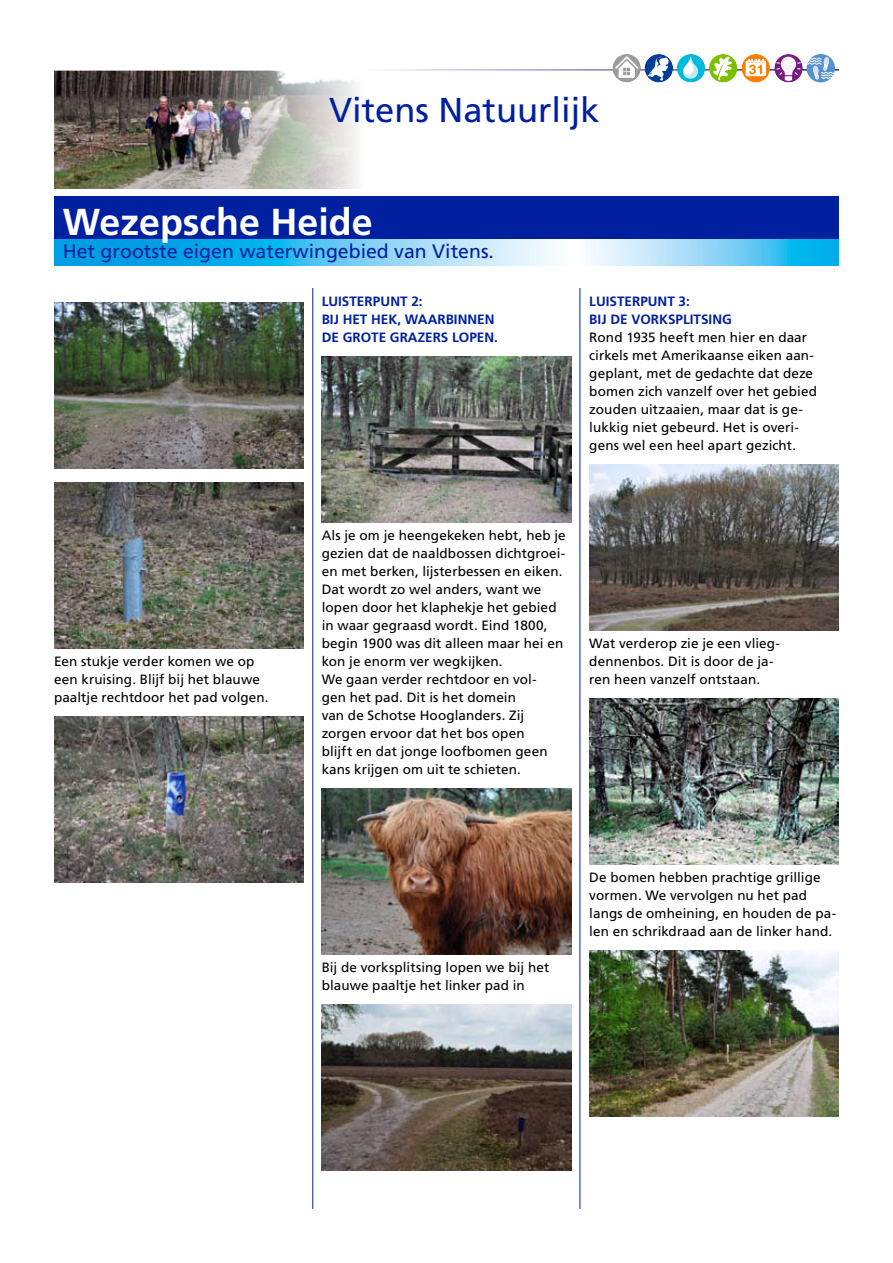
<style>
.page{position:relative;width:893px;height:1263px;background:#fff}
.page>*{position:absolute;margin:0;border:0;box-sizing:border-box;transform-origin:0 0}
.t1{font:700 37.5px "Frutiger LT Std";color:#fff}
.t2{font:34.5px "Frutiger LT Std";color:#00209f}
.t3{font:19.5px "Frutiger LT Std";color:#00209f}
.t4{font:13.5px/18px "Frutiger LT Std";letter-spacing:.01em;color:#000}
.t5{font:700 13.5px/18px "Frutiger LT Std";color:#00209f}
</style>
<div class="page">
<img style="left:54px;top:71px;width:21px;height:118px">
<img style="left:75px;top:71px;width:283px;height:118px">
<div style="left:54px;top:197px;width:785px;height:48px;background:#00209f"></div>
<svg style="left:54px;top:239px;width:785px;height:27px;background:#6acaf2"></svg>
<div style="left:807px;top:54px;width:28px;height:28px;background:#5692ce;border-radius:50%"></div>
<div style="left:612px;top:54px;width:29px;height:28px;background:#9c9c9c;border-radius:50%"></div>
<svg style="left:615px;top:56px;width:24px;height:22px"></svg>
<div style="left:645px;top:54px;width:28px;height:28px;background:#003e97;border-radius:50%"></div>
<svg style="left:647px;top:57px;width:22px;height:24px"></svg>
<div style="left:677px;top:54px;width:28px;height:28px;background:#00b9df;border-radius:50%"></div>
<svg style="left:683px;top:57px;width:15px;height:22px"></svg>
<div style="left:709px;top:54px;width:28px;height:28px;background:#7dc000;border-radius:50%"></div>
<svg style="left:713px;top:56px;width:19px;height:24px"></svg>
<svg style="left:774px;top:54px;width:29px;height:28px"></svg>
<svg style="left:776px;top:57px;width:63px;height:24px"></svg>
<svg style="left:742px;top:54px;width:28px;height:28px"></svg>
<svg style="left:746px;top:59px;width:20px;height:17px"></svg>
<hr style="left:313px;top:288px;width:1px;height:921px;background:#00209f">
<hr style="left:580px;top:288px;width:1px;height:921px;background:#00209f">
<img style="left:54px;top:302px;width:250px;height:166px">
<img style="left:54px;top:482px;width:250px;height:166px">
<img style="left:54px;top:716px;width:250px;height:166px">
<img style="left:322px;top:356px;width:249px;height:166px">
<img style="left:322px;top:788px;width:249px;height:166px">
<img style="left:322px;top:1004px;width:249px;height:166px">
<img style="left:589px;top:464px;width:250px;height:166px">
<img style="left:589px;top:698px;width:250px;height:166px">
<img style="left:589px;top:950px;width:250px;height:166px">
<h2 class="t2" style="left:329px;top:89px;width:272px">Vitens Natuurlijk</h2>
<h1 class="t1" style="left:63px;top:200px;width:311px">WEZEPSCHE HEIDE</h1>
<h3 class="t3" style="left:63px;top:240px;width:433px">Het grootste eigen waterwingebied van Vitens.</h3>
<p class="t5" style="left:322px;top:292px;width:102px">LUISTERPUNT 2:<br>BIJ HET</p>
<p class="t5" style="left:322px;top:310px;width:178px;text-align:right">, WAARBINNEN<br>DE GROTE GRAZERS LOPEN.</p>
<p class="t5" style="left:371px;top:310px;width:10px">HEK</p>
<p class="t5" style="left:589px;top:292px;width:144px">LUISTERPUNT 3:<br>BIJ DE VORKSPLITSING</p>
<p class="t4" style="left:589px;top:328px;width:229px">Rond 1935 heeft men hier en daar cirkels met Amerikaanse eiken aan&shy;geplant, met de gedachte dat deze bomen zich vanzelf over het gebied zouden uitzaaien, maar dat is ge&shy;lukkig niet gebeurd. Het is overi&shy;gens wel een heel apart gezicht.</p>
<p class="t4" style="left:54px;top:652px;width:216px">Een stukje verder komen we op een kruising. Blijf bij het blauwe paaltje rechtdoor het pad volgen.</p>
<p class="t4" style="left:322px;top:526px;width:246px">Als je om je heengekeken hebt, heb je gezien dat de naaldbossen dichtgroei&shy;en met berken, lijsterbessen en eiken.<br>Dat wordt zo wel anders, want we lopen door het klaphekje het gebied in waar gegraasd wordt. Eind 1800, begin 1900 was dit alleen maar hei en kon je enorm ver wegkijken.<br>We gaan verder rechtdoor en vol-<br>gen het pad. Dit is het domein<br>van de Schotse Hooglanders. Zij zorgen ervoor dat het bos open<br>blijft en dat jonge loofbomen geen kans krijgen om uit te schieten.</p>
<p class="t4" style="left:589px;top:634px;width:192px">Wat verderop zie je een vlieg&shy;dennenbos. Dit is door de ja&shy;ren heen vanzelf ontstaan.</p>
<p class="t4" style="left:322px;top:958px;width:229px">Bij de vorksplitsing lopen we bij het blauwe paaltje het linker pad in</p>
<p class="t4" style="left:589px;top:868px;width:248px">De bomen hebben prachtige grillige vormen. We vervolgen nu het pad langs de omheining, en houden de pa&shy;len en schrikdraad aan de linker hand.</p>
</div>
